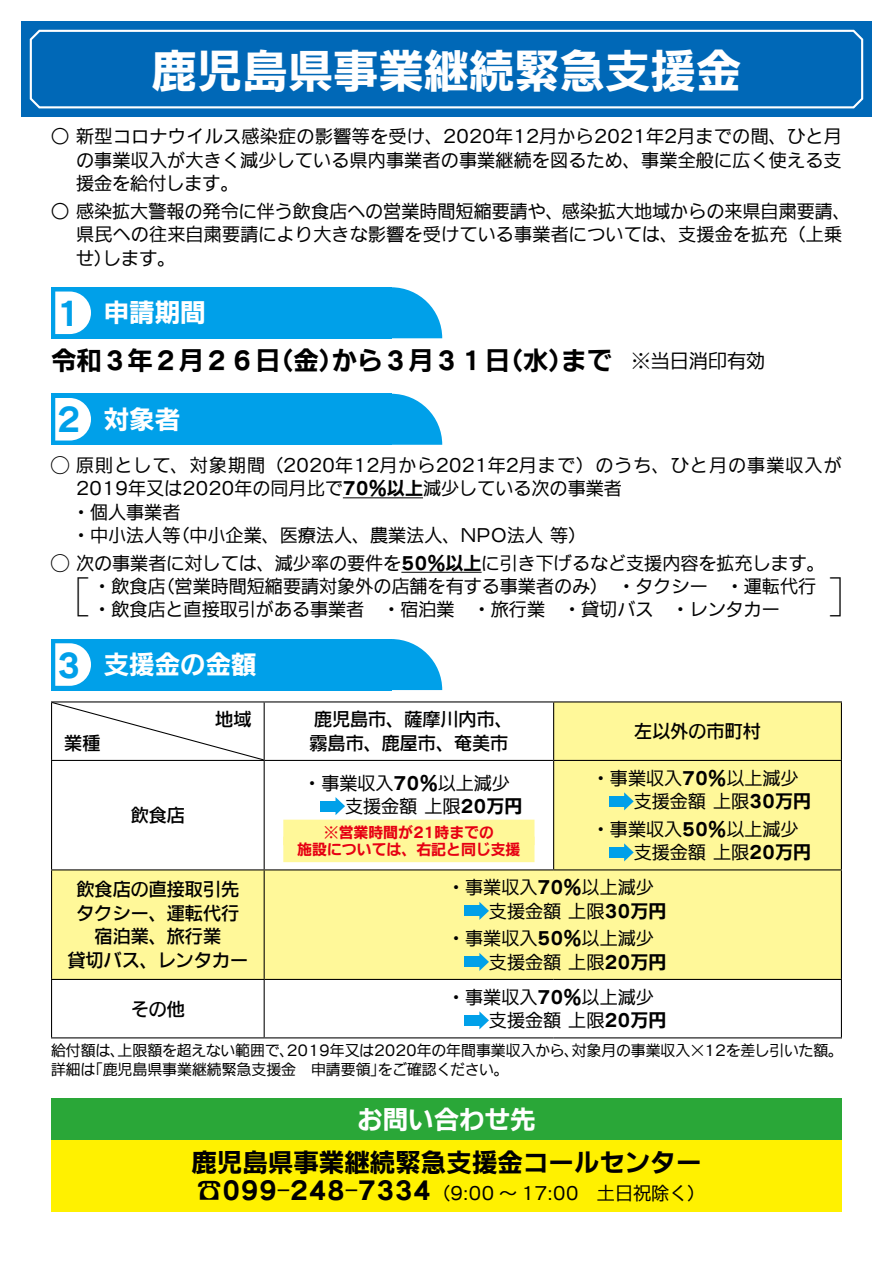
<style>
.page{position:relative;width:893px;height:1263px;background:#fff}
.page>*{position:absolute;margin:0;border:0;box-sizing:border-box;transform-origin:0 0}
.t1{font:700 45.3px "Iwa N Go Pro";color:#fff}
.t2{font:200 42.45px "Koz Go Pro";color:#000}
.t3{font:700 33px "Iwa N Go Pro";color:#00a0e9}
.t4{font:700 25.5px "Iwa N Go Pro";color:#000}
.t5{font:700 25.5px "Iwa N Go Pro";color:#fff}
.t6{font:100 19.2px "Iwa N Go Pro";color:#000}
.t7{font:100 18px/23.4px "Iwa N Go Pro";color:#000}
.t8{font:500 18px/23.4px "Iwa N Go Pro";color:#000;text-align:center}
.t9{font:100 18px "Iwa N Go Pro";letter-spacing:.06em;color:#000}
.t10{font:100 14.85px "Iwa N Go Pro";color:#000}
.t11{font:700 14.85px/17px "Iwa N Go Pro";color:#e60012;text-align:center}
.t12{font:100 14.85px "Iwa N Go Pro";letter-spacing:-.035em;color:#000}
.s1{font-weight:700}
</style>
<div class="page">
<div style="left:21px;top:21px;width:851px;height:96px;background:#0068b7"></div>
<svg style="left:29px;top:29px;width:835px;height:80px"></svg>
<svg style="left:52px;top:702px;width:789px;height:277px;fill:#fff899"></svg>
<hr style="left:51px;top:701px;width:213px;height:1px;background:#000">
<hr style="left:51px;top:702px;width:1px;height:58px;background:#000">
<hr style="left:264px;top:701px;width:290px;height:1px;background:#000">
<hr style="left:264px;top:702px;width:1px;height:58px;background:#000">
<hr style="left:554px;top:701px;width:288px;height:1px;background:#000">
<hr style="left:553px;top:702px;width:1px;height:58px;background:#000">
<hr style="left:841px;top:702px;width:1px;height:58px;background:#000">
<hr style="left:51px;top:760px;width:213px;height:1px;background:#000">
<hr style="left:51px;top:761px;width:1px;height:108px;background:#000">
<hr style="left:264px;top:760px;width:290px;height:1px;background:#000">
<hr style="left:264px;top:761px;width:1px;height:108px;background:#000">
<hr style="left:554px;top:760px;width:288px;height:1px;background:#000">
<hr style="left:553px;top:761px;width:1px;height:108px;background:#000">
<hr style="left:841px;top:761px;width:1px;height:108px;background:#000">
<hr style="left:51px;top:869px;width:213px;height:1px;background:#000">
<hr style="left:51px;top:870px;width:1px;height:109px;background:#000">
<hr style="left:264px;top:869px;width:290px;height:1px;background:#000">
<hr style="left:264px;top:870px;width:1px;height:109px;background:#000">
<hr style="left:554px;top:869px;width:288px;height:1px;background:#000">
<hr style="left:841px;top:870px;width:1px;height:109px;background:#000">
<hr style="left:51px;top:979px;width:213px;height:1px;background:#000">
<hr style="left:51px;top:980px;width:1px;height:57px;background:#000">
<hr style="left:264px;top:979px;width:290px;height:1px;background:#000">
<hr style="left:264px;top:980px;width:1px;height:57px;background:#000">
<hr style="left:554px;top:979px;width:288px;height:1px;background:#000">
<hr style="left:841px;top:980px;width:1px;height:57px;background:#000">
<hr style="left:51px;top:1037px;width:213px;height:1px;background:#000">
<hr style="left:264px;top:1037px;width:290px;height:1px;background:#000">
<hr style="left:554px;top:1037px;width:288px;height:1px;background:#000">
<svg style="left:52px;top:702px;width:212px;height:58px"></svg>
<div style="left:283px;top:820px;width:251px;height:25px;background:#fff899"></div>
<div style="left:283px;top:837px;width:251px;height:25px;background:#fff899"></div>
<div style="left:320px;top:801px;width:17px;height:11px;background:#00a0e9"></div>
<svg style="left:335px;top:797px;width:10px;height:18px"></svg>
<div style="left:609px;top:796px;width:17px;height:11px;background:#00a0e9"></div>
<svg style="left:624px;top:792px;width:10px;height:18px"></svg>
<div style="left:609px;top:847px;width:17px;height:11px;background:#00a0e9"></div>
<svg style="left:624px;top:843px;width:10px;height:18px"></svg>
<div style="left:464px;top:905px;width:17px;height:11px;background:#00a0e9"></div>
<svg style="left:479px;top:902px;width:10px;height:18px"></svg>
<div style="left:464px;top:956px;width:17px;height:11px;background:#00a0e9"></div>
<svg style="left:479px;top:953px;width:10px;height:18px"></svg>
<div style="left:464px;top:1015px;width:17px;height:11px;background:#00a0e9"></div>
<svg style="left:479px;top:1011px;width:10px;height:18px"></svg>
<div style="left:51px;top:639px;width:340px;height:51px;background:#00a0e9"></div>
<svg style="left:391px;top:639px;width:51px;height:51px"></svg>
<svg style="left:55px;top:643px;width:36px;height:43px"></svg>
<div style="left:51px;top:1098px;width:791px;height:43px;background:#2aa738"></div>
<div style="left:51px;top:1141px;width:791px;height:71px;background:#fff100"></div>
<div style="left:51px;top:287px;width:340px;height:51px;background:#00a0e9"></div>
<svg style="left:391px;top:287px;width:51px;height:51px"></svg>
<svg style="left:55px;top:291px;width:36px;height:43px"></svg>
<div style="left:51px;top:394px;width:340px;height:51px;background:#00a0e9"></div>
<svg style="left:391px;top:394px;width:51px;height:51px"></svg>
<svg style="left:55px;top:398px;width:36px;height:42px"></svg>
<hr style="left:343px;top:497px;width:80px;height:1px;background:#000">
<hr style="left:401px;top:572px;width:81px;height:1px;background:#000">
<h1 class="t1" style="left:152px;top:38px;width:591px">鹿児島県事業継続緊急支援金</h1>
<p class="t7" style="left:76px;top:124px;width:767px;text-align:justify;text-indent:-25px">○ 新型コロナウイルス感染症の影響等を受け、2020年12月から2021年2月までの間、ひと月の事業収入が大きく減少している県内事業者の事業継続を図るため、事業全般に広く使える支援金を給付します。</p>
<p class="t7" style="left:51px;top:198px;width:801px">○ 感染拡大警報の発令に伴う飲食店への営業時間短縮要請や、感染拡大地域からの来県自粛要請、</p>
<p class="t7" style="left:76px;top:222px;width:768px">県民への往来自粛要請により大きな影響を受けている事業者については、支援金を拡充（上乗</p>
<p class="t7" style="left:103px;top:245px;width:74px">します。</p>
<p class="t7" style="left:76px;top:245px;width:38px">せ）</p>
<h3 class="t3" style="left:57px;top:289px;width:25px">1</h3>
<h3 class="t5" style="left:104px;top:294px;width:104px">申請期間</h3>
<h3 class="t4" style="left:51px;top:342px;width:295px">令和３年２月２６（日金）</h3>
<h3 class="t5" style="left:104px;top:400px;width:78px">対象者</h3>
<h3 class="t4" style="left:332px;top:342px;width:244px">から３月３１（日水）</h3>
<h3 class="t4" style="left:561px;top:342px;width:53px">まで</h3>
<p class="t6" style="left:631px;top:346px;width:135px">※当日消印有効</p>
<h3 class="t3" style="left:57px;top:395px;width:25px">2</h3>
<p class="t9" style="left:51px;top:452px;width:792px">◯ 原則として、対象期間（2020年12月から2021年2月まで）のうち、ひと月の事業収入が</p>
<p class="t7" style="left:76px;top:476px;width:547px">2019年又は2020年の同月比で<span class="s1">70％以上</span>減少している次の事業者</p>
<p class="t7" style="left:72px;top:499px;width:110px">・個人事業者</p>
<p class="t7" style="left:171px;top:522px;width:416px">（中小企業、医療法人、農業法人、NPO法人等(</p>
<p class="t7" style="left:51px;top:520px;width:775px;line-height:27.6px;text-indent:21px">・中小法人等<br>◯ 次の事業者に対しては、減少率の要件を<span class="s1">50％以上</span>に引き下げるなど支援内容を拡充します。</p>
<p class="t7" style="left:157px;top:573px;width:661px">（営業時間短縮要請対象外の店舗を有する事業者のみ）　・タクシー　・運転代行</p>
<h2 class="t2" style="left:47px;top:570px;width:44px">]</h2>
<h2 class="t2" style="left:828px;top:570px;width:44px">[</h2>
<p class="t7" style="left:93px;top:573px;width:688px">・飲食店<br>・飲食店と直接取引がある事業者　・宿泊業　・旅行業　・貸切バス　・レンタカー</p>
<h3 class="t3" style="left:57px;top:641px;width:25px">3</h3>
<h3 class="t5" style="left:104px;top:646px;width:155px">支援金の金額</h3>
<p class="t8" style="left:215px;top:707px;width:38px">地域</p>
<p class="t8" style="left:64px;top:730px;width:38px">業種</p>
<p class="t8" style="left:131px;top:802px;width:56px">飲食店</p>
<p class="t8" style="left:314px;top:707px;width:200px">鹿児島市、薩摩川内市、</p>
<p class="t8" style="left:309px;top:730px;width:200px">霧島市、鹿屋市、奄美市</p>
<p class="t7" style="left:345px;top:770px;width:179px;text-indent:-42px">・事業収入<span class="s1">70％</span>以上減少支援金額上限<span class="s1">20万円</span></p>
<p class="t11" style="left:297px;top:823px;width:225px">※営業時間が21時までの<br>施設については、右記と同じ支援</p>
<p class="t8" style="left:634px;top:718px;width:128px">左以外の市町村</p>
<p class="t7" style="left:634px;top:765px;width:179px;text-indent:-42px">・事業収入<span class="s1">70％</span>以上減少支援金額上限<span class="s1">30万円</span></p>
<p class="t7" style="left:634px;top:816px;width:179px;text-indent:-42px">・事業収入<span class="s1">50％</span>以上減少支援金額上限<span class="s1">20万円</span></p>
<p class="t8" style="left:68px;top:877px;width:182px">飲食店の直接取引先タクシー、運転代行宿泊業、旅行業<br>貸切バス、レンタカー</p>
<p class="t7" style="left:489px;top:875px;width:179px;text-indent:-42px">・事業収入<span class="s1">70％</span>以上減少支援金額上限<span class="s1">30万円</span></p>
<p class="t7" style="left:489px;top:926px;width:179px;text-indent:-42px">・事業収入<span class="s1">50％</span>以上減少支援金額上限<span class="s1">20万円</span></p>
<p class="t7" style="left:447px;top:984px;width:208px">・事業収入<span class="s1">70％</span>以上減少</p>
<p class="t8" style="left:131px;top:996px;width:56px">その他</p>
<p class="t7" style="left:489px;top:1008px;width:179px">支援金額上限<span class="s1">20万円</span></p>
<p class="t10" style="left:572px;top:1039px;width:273px">対象月の事業収入×12を差し引いた額。</p>
<p class="t10" style="left:118px;top:1039px;width:178px">上限額を超えない範囲で、</p>
<p class="t10" style="left:51px;top:1039px;width:75px">給付額は、</p>
<p class="t10" style="left:287px;top:1039px;width:294px">2019年又は2020年の年間事業収入から、</p>
<p class="t12" style="left:378px;top:1058px;width:132px">をご確認ください。</p>
<p class="t10" style="left:88px;top:1058px;width:299px">「鹿児島県事業継続緊急支援金　申請要領」</p>
<p class="t10" style="left:51px;top:1058px;width:46px">詳細は</p>
<h3 class="t5" style="left:357px;top:1101px;width:180px">お問い合わせ先</h3>
<h3 class="t4" style="left:191px;top:1143px;width:512px">鹿児島県事業継続緊急支援金コールセンター</h3>
<p class="t7" style="left:432px;top:1181px;width:275px">（9:00 〜 17:00　土日祝除く(</p>
<h3 class="t4" style="left:197px;top:1172px;width:236px">☎099-248-7334</h3>
</div>
